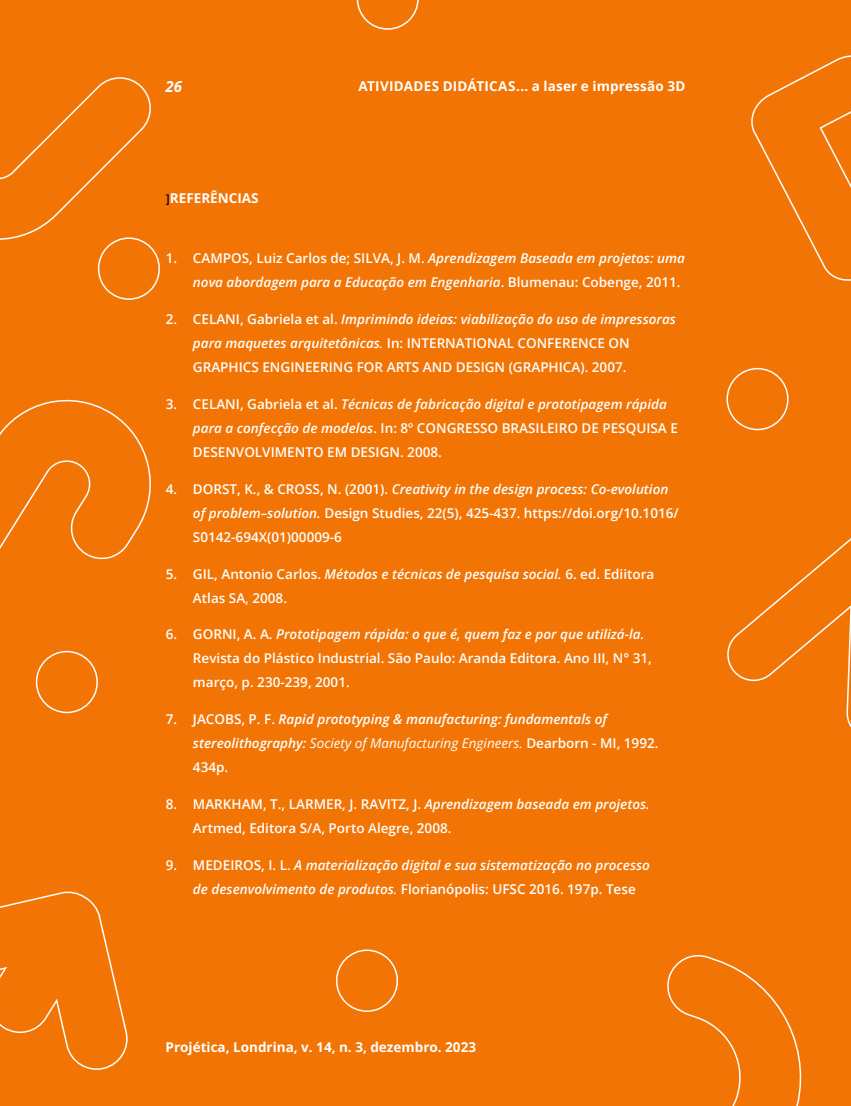
<style>
.page{position:relative;width:851px;height:1106px;background:#fff}
.page>*{position:absolute;margin:0;border:0;box-sizing:border-box;transform-origin:0 0}
.t1{font:italic 700 15px "Open Sans";color:#fff}
.t2{font:600 13.5px/24px "Open Sans";color:#fff}
.t3{font:italic 600 13.5px/24px "Open Sans";color:#fff}
.t4{font:700 13.5px "Open Sans";color:#fff}
.s1{font-weight:600;font-size:12px;color:#000}
.s2{font-style:normal}
.s3{font-style:italic}
.s4{font-weight:400;font-style:italic}
.s5{font-weight:400}
</style>
<div class="page">
<div style="left:0;top:0;width:850px;height:1106px;background:#f27405"></div>
<svg style="left:727px;top:539px;width:123px;height:187px"></svg>
<svg style="left:0;top:399px;width:151px;height:161px"></svg>
<svg style="left:751px;top:55px;width:99px;height:226px"></svg>
<svg style="left:0;top:891px;width:128px;height:179px"></svg>
<svg style="left:667px;top:955px;width:135px;height:151px"></svg>
<svg style="left:356px;top:0;width:62px;height:30px"></svg>
<svg style="left:726px;top:368px;width:62px;height:62px"></svg>
<svg style="left:0;top:77px;width:160px;height:223px"></svg>
<svg style="left:36px;top:651px;width:62px;height:62px"></svg>
<svg style="left:336px;top:949px;width:62px;height:62px"></svg>
<p class="t1" style="left:166px;top:76px;width:18px">26</p>
<p class="t4" style="left:358px;top:77px;width:328px">ATIVIDADES DIDÁTICAS... a laser e impressão 3D</p>
<p class="t4" style="left:166px;top:188px;width:94px"><span class="s1">]</span>REFERÊNCIAS</p>
<p class="t3" style="left:193px;top:246px;width:493px;text-indent:-27px"><span class="s2">1. CAMPOS, Luiz Carlos de; SILVA, J. M.</span> Aprendizagem Baseada em projetos: uma nova abordagem para a Educação em Engenharia<span class="s2">. Blumenau: Cobenge, 2011.</span></p>
<p class="t2" style="left:193px;top:307px;width:484px;text-indent:-27px">2. CELANI, Gabriela et al. <span class="s3">Imprimindo ideias: viabilização do uso de impressoras para maquetes arquitetônicas</span><span class="s4">.</span> In: INTERNATIONAL CONFERENCE ON<br>GRAPHICS ENGINEERING FOR ARTS AND DESIGN (GRAPHICA). 2007.</p>
<p class="t2" style="left:193px;top:392px;width:486px;text-indent:-27px">3. CELANI, Gabriela et al. <span class="s3">Técnicas de fabricação digital e prototipagem rápida para a confecção de modelos</span>. In: 8º CONGRESSO BRASILEIRO DE PESQUISA E<br>DESENVOLVIMENTO EM DESIGN. 2008.</p>
<p class="t2" style="left:193px;top:476px;width:487px;text-indent:-27px">4. DORST, K., &amp; CROSS, N. (2001). <span class="s3">Creativity in the design process: Co-evolution of problem–solution.</span> Design Studies, 22(5), 425-437. https://doi.org/10.1016/<br>S0142-694X(01)00009-6</p>
<p class="t2" style="left:193px;top:561px;width:463px;text-indent:-27px">5. GIL, Antonio Carlos. <span class="s3">Métodos e técnicas de pesquisa social.</span> 6. ed. Ediitora<br>Atlas SA, 2008.</p>
<p class="t2" style="left:193px;top:622px;width:460px;text-indent:-27px">6. GORNI, A. A. <span class="s3">Prototipagem rápida: o que é, quem faz e por que utilizá-la.<br></span>Revista do Plástico Industrial. São Paulo: Aranda Editora. Ano III, N° 31, março, p. 230-239, 2001.</p>
<p class="t3" style="left:193px;top:707px;width:467px;text-indent:-27px"><span class="s2">7. JACOBS, P. F.</span> Rapid prototyping &amp; manufacturing: fundamentals of stereolithography: <span class="s5">Society of Manufacturing Engineers.</span> <span class="s2">Dearborn - MI, 1992.<br>434p.</span></p>
<p class="t2" style="left:193px;top:791px;width:458px;text-indent:-27px">8. MARKHAM, T., LARMER, J. RAVITZ, J. <span class="s3">Aprendizagem baseada em projetos.<br></span>Artmed, Editora S/A, Porto Alegre, 2008.</p>
<p class="t3" style="left:193px;top:852px;width:458px;text-indent:-27px"><span class="s2">9. MEDEIROS, I. L.</span> A materialização digital e sua sistematização no processo de desenvolvimento de produtos<span class="s5">.</span> <span class="s2">Florianópolis: UFSC 2016. 197p. Tese</span></p>
<p class="t4" style="left:166px;top:1037px;width:312px">Projética, Londrina, v. 14, n. 3, dezembro. 2023</p>
</div>
